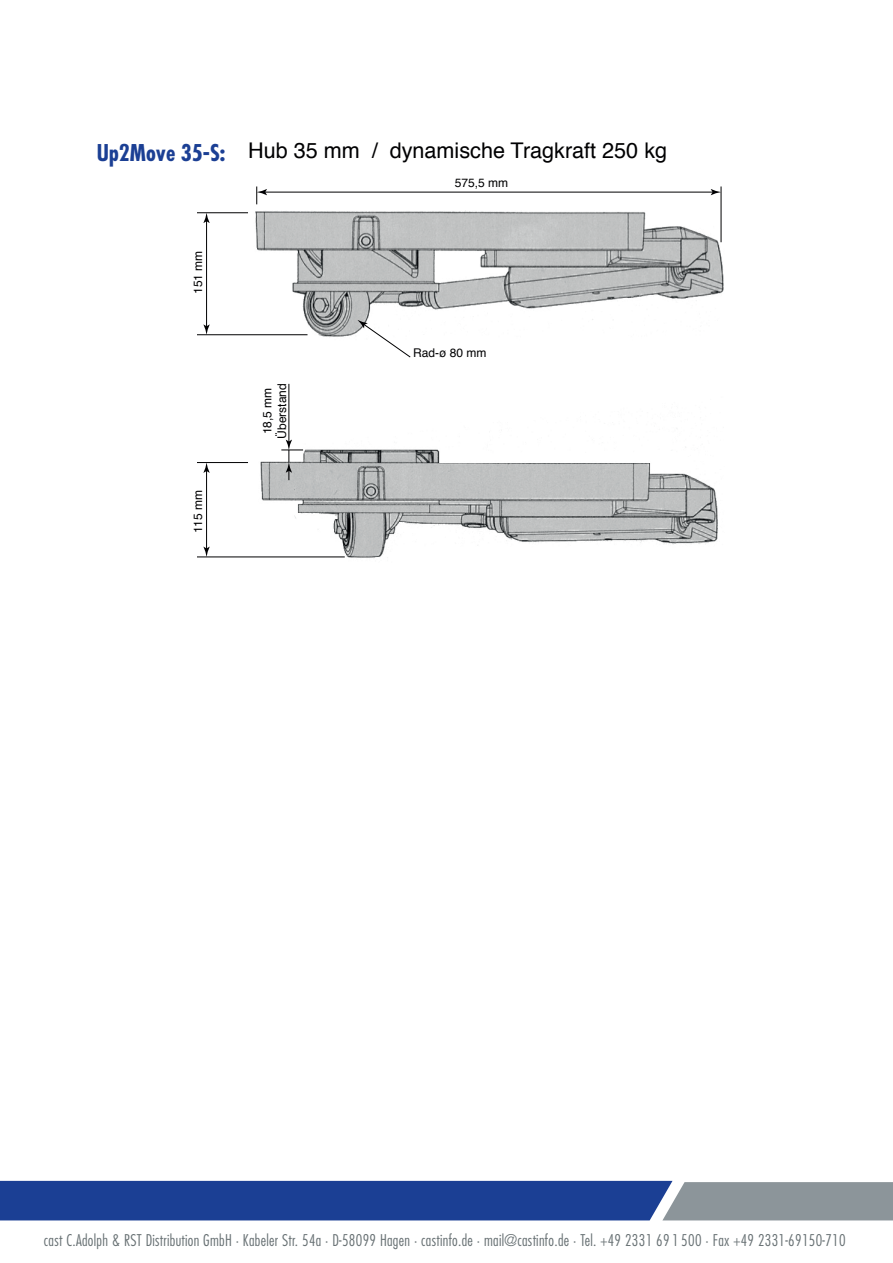
<style>
.page{position:relative;width:893px;height:1263px;background:#fff}
.page>*{position:absolute;margin:0;border:0;box-sizing:border-box;transform-origin:0 0}
.t1{font:700 condensed 22.5px "Futura Std";color:#1b3f94}
.t2{font:21.6px "Helvetica";color:#000002}
.t3{font:300 condensed 15.75px "Futura Std";letter-spacing:.02em;color:#687174}
.t4{font:12px/14.4px "Helvetica";color:#000002;text-align:center}
</style>
<div class="page">
<svg style="left:0;top:1181px;width:893px;height:39px;background:#3a5797"></svg>
<img style="left:197px;top:187px;width:527px;height:371px">
<hr style="left:288px;top:384px;width:1px;height:59px;background:#000002">
<svg style="left:281px;top:440px;width:22px;height:40px"></svg>
<hr style="left:197px;top:212px;width:51px;height:1px;background:#000002">
<hr style="left:197px;top:334px;width:110px;height:1px;background:#000002">
<hr style="left:206px;top:220px;width:1px;height:108px;background:#000002">
<svg style="left:203px;top:213px;width:7px;height:10px"></svg>
<svg style="left:203px;top:324px;width:7px;height:11px"></svg>
<hr style="left:197px;top:462px;width:51px;height:1px;background:#000002">
<hr style="left:197px;top:556px;width:148px;height:1px;background:#000002">
<hr style="left:206px;top:469px;width:1px;height:81px;background:#000002">
<svg style="left:203px;top:462px;width:7px;height:11px"></svg>
<svg style="left:203px;top:547px;width:7px;height:10px"></svg>
<svg style="left:357px;top:320px;width:54px;height:38px"></svg>
<hr style="left:721px;top:186px;width:1px;height:56px;background:#000002">
<hr style="left:264px;top:192px;width:450px;height:1px;background:#000002">
<svg style="left:711px;top:189px;width:10px;height:6px"></svg>
<svg style="left:256px;top:186px;width:11px;height:18px"></svg>
<h1 class="t1" style="left:97px;top:139px;width:130px">Up2Move 35-S:</h1>
<h2 class="t2" style="left:248px;top:134px;width:420px">Hub 35 mm / dynamische Tragkraft 250 kg</h2>
<p class="t4" style="left:455px;top:176px;width:55px">575,5 mm</p>
<p class="t4" style="left:191px;top:294px;width:45px;rotate:-90deg">151 mm</p>
<p class="t4" style="left:191px;top:533px;width:44px;rotate:-90deg">115 mm</p>
<p class="t4" style="left:261px;top:439px;width:57px;rotate:-90deg">18,5 mm<br>Überstand</p>
<p class="t4" style="left:413px;top:346px;width:75px">Rad-ø 80 mm</p>
<p class="t3" style="left:44px;top:1231px;width:803px">cast C.Adolph &amp; RST Distribution GmbH · Kabeler Str. 54a · D-58099 Hagen · castinfo.de · mail@castinfo.de · Tel. +49 2331 69 1 500 · Fax +49 2331-69150-710</p>
</div>
